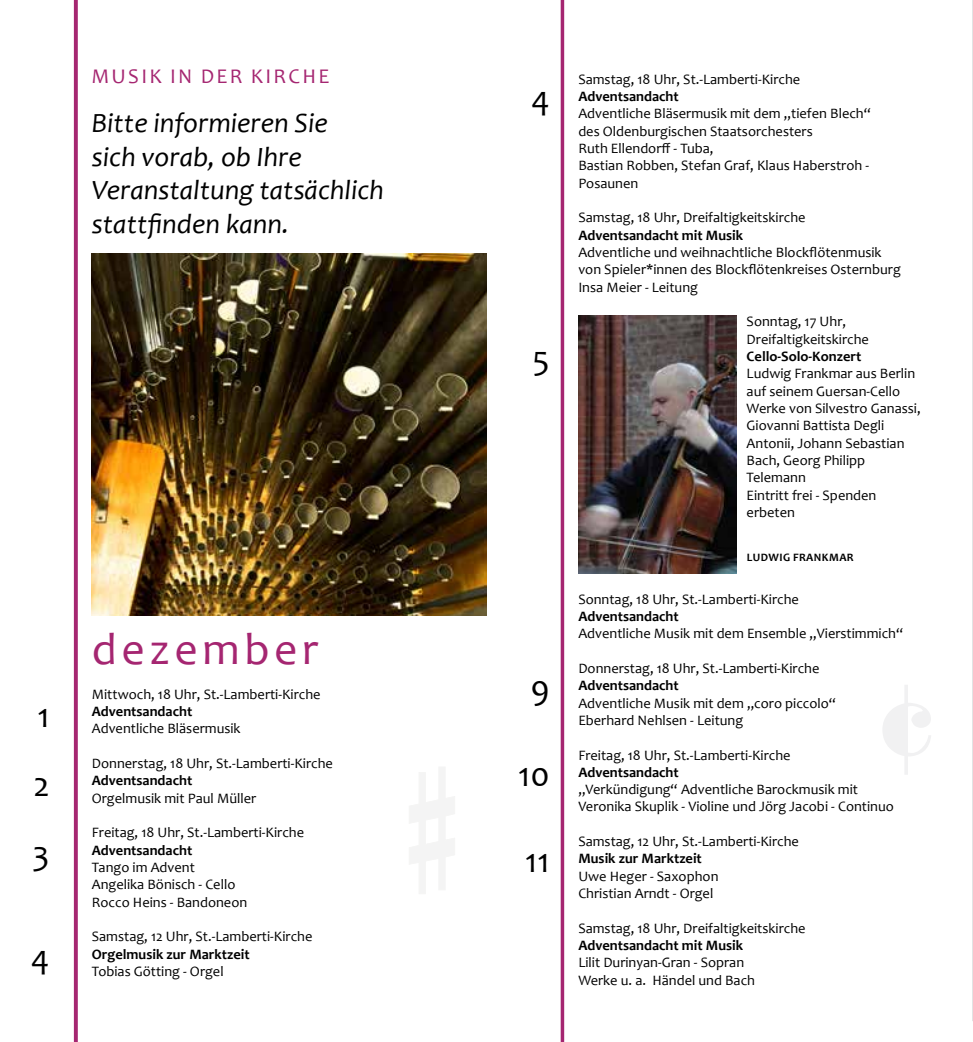
<style>
.page{position:relative;width:973px;height:1042px;background:#fff}
.page>*{position:absolute;margin:0;border:0;box-sizing:border-box;transform-origin:0 0}
.t1{font:45.5px "Candara";letter-spacing:.1em;color:#a52671}
.t2{font:35px/69.3px "Candara";color:#000;text-align:justify}
.t3{font:italic 28px/33.6px "Candara";color:#000}
.t4{font:21px "Candara";letter-spacing:.11em;color:#a52671}
.t5{font:14.35px/17.3px "Candara";color:#000}
.t6{font:700 14.35px "Candara";color:#000}
.t7{font:700 11.38px "Candara";letter-spacing:.04em;color:#000}
</style>
<div class="page">
<svg style="left:560px;top:0;width:4px;height:1042px;background:#b44b89"></svg>
<svg style="left:74px;top:0;width:4px;height:1042px;background:#a93077"></svg>
<svg style="left:409px;top:767px;width:46px;height:127px"></svg>
<hr style="left:972px;top:0;width:1px;height:1021px;background:#c7c8ca">
<svg style="left:883px;top:685px;width:48px;height:90px"></svg>
<img style="left:92px;top:253px;width:394px;height:362px">
<img style="left:578px;top:315px;width:158px;height:258px">
<h3 class="t4" style="left:91px;top:63px;width:124px">musik in der</h3>
<h3 class="t4" style="left:251px;top:63px;width:38px">kirche</h3>
<h3 class="t3" style="left:92px;top:106px;width:293px">Bitte informieren Sie<br>sich vorab, ob Ihre<br>Veranstaltung tatsächlich stattfinden kann.</h3>
<h2 class="t2" style="left:33px;top:680px;width:19px">1<br>2<br>3</h2>
<h2 class="t2" style="left:31px;top:923px;width:20px">4</h2>
<h1 class="t1" style="left:92px;top:620px;width:228px">dezember</h1>
<p class="t5" style="left:92px;top:685px;width:230px">Mittwoch, 18 Uhr, St.-Lamberti-Kirche</p>
<p class="t6" style="left:92px;top:702px;width:102px">Adventsandacht</p>
<p class="t5" style="left:92px;top:720px;width:150px">Adventliche Bläsermusik</p>
<p class="t5" style="left:92px;top:754px;width:243px">Donnerstag, 18 Uhr, St.-Lamberti-Kirche</p>
<p class="t6" style="left:92px;top:771px;width:102px">Adventsandacht</p>
<p class="t5" style="left:92px;top:789px;width:166px">Orgelmusik mit Paul Müller</p>
<p class="t5" style="left:92px;top:824px;width:214px">Freitag, 18 Uhr, St.-Lamberti-Kirche</p>
<p class="t6" style="left:92px;top:841px;width:102px">Adventsandacht</p>
<p class="t5" style="left:92px;top:858px;width:157px">Tango im Advent<br>Angelika Bönisch - Cello<br>Rocco Heins - Bandoneon</p>
<p class="t5" style="left:92px;top:928px;width:222px">Samstag, 12 Uhr, St.-Lamberti-Kirche</p>
<p class="t6" style="left:92px;top:945px;width:159px">Orgelmusik zur Marktzeit</p>
<p class="t5" style="left:92px;top:962px;width:133px">Tobias Götting - Orgel</p>
<h2 class="t2" style="left:531px;top:63px;width:20px">4</h2>
<h2 class="t2" style="left:532px;top:323px;width:19px">5</h2>
<h2 class="t2" style="left:530px;top:652px;width:21px">9</h2>
<h2 class="t2" style="left:518px;top:739px;width:33px">10</h2>
<h2 class="t2" style="left:525px;top:826px;width:26px">11</h2>
<p class="t5" style="left:578px;top:70px;width:223px">Samstag, 18 Uhr, St.-Lamberti-Kirche</p>
<p class="t6" style="left:578px;top:87px;width:102px">Adventsandacht</p>
<p class="t5" style="left:578px;top:105px;width:294px">Adventliche Bläsermusik mit dem „tiefen Blech“ des Oldenburgischen Staatsorchesters<br>Ruth Ellendorff - Tuba,<br>Bastian Robben, Stefan Graf, Klaus Haberstroh - Posaunen</p>
<p class="t5" style="left:578px;top:209px;width:229px">Samstag, 18 Uhr, Dreifaltigkeitskirche</p>
<p class="t6" style="left:578px;top:226px;width:166px">Adventsandacht mit Musik</p>
<p class="t5" style="left:578px;top:243px;width:324px">Adventliche und weihnachtliche Blockflötenmusik von Spieler*innen des Blockflötenkreises Osternburg<br>I nsa Meier - Leitung</p>
<p class="t5" style="left:746px;top:313px;width:124px">Sonntag, 17 Uhr,<br>Dreifaltigkeitskirche</p>
<p class="t6" style="left:746px;top:347px;width:116px">Cello-Solo-Konzert</p>
<p class="t5" style="left:746px;top:365px;width:176px">Ludwig Frankmar aus Berlin auf seinem Guersan-Cello<br>Werke von Silvestro Ganassi,<br>Giovanni Battista Degli<br>Antonii, Johann Sebastian<br>Bach, Georg Philipp<br>Telemann<br>Eintritt frei - Spenden erbeten</p>
<p class="t7" style="left:746px;top:550px;width:84px">ludwig frankma</p>
<p class="t7" style="left:846px;top:550px;width:8px">r</p>
<p class="t5" style="left:578px;top:590px;width:222px">Sonntag, 18 Uhr, St.-Lamberti-Kirche</p>
<p class="t6" style="left:578px;top:607px;width:102px">Adventsandacht</p>
<p class="t5" style="left:578px;top:625px;width:326px">Adventliche Musik mit dem Ensemble „Vierstimmich“</p>
<p class="t5" style="left:578px;top:659px;width:243px">Donnerstag, 18 Uhr, St.-Lamberti-Kirche</p>
<p class="t6" style="left:578px;top:676px;width:102px">Adventsandacht</p>
<p class="t5" style="left:578px;top:694px;width:259px">Adventliche Musik mit dem „coro piccolo“<br>Eberhard N ehlsen - Leitung</p>
<p class="t5" style="left:578px;top:746px;width:214px">Freitag, 18 Uhr, St.-Lamberti-Kirche</p>
<p class="t6" style="left:578px;top:763px;width:102px">Adventsandacht</p>
<p class="t5" style="left:578px;top:781px;width:317px">„Verkündigung“ Adventliche Barockmusik mit<br>Veronika Skuplik - Violine und Jörg Jacobi - Continuo</p>
<p class="t5" style="left:578px;top:832px;width:222px">Samstag, 12 Uhr, St.-Lamberti-Kirche</p>
<p class="t6" style="left:578px;top:850px;width:125px">Musik zur Marktzeit</p>
<p class="t5" style="left:578px;top:867px;width:142px">Uwe Heger - Saxophon<br>Christian Arndt - Orgel</p>
<p class="t5" style="left:578px;top:919px;width:229px">Samstag, 18 Uhr, Dreifaltigkeitskirche</p>
<p class="t6" style="left:578px;top:936px;width:166px">Adventsandacht mit Musik</p>
<p class="t5" style="left:578px;top:954px;width:178px">Lilit Durinyan-Gran - Sopran<br>Werke u. a. Händel und Bach</p>
</div>
